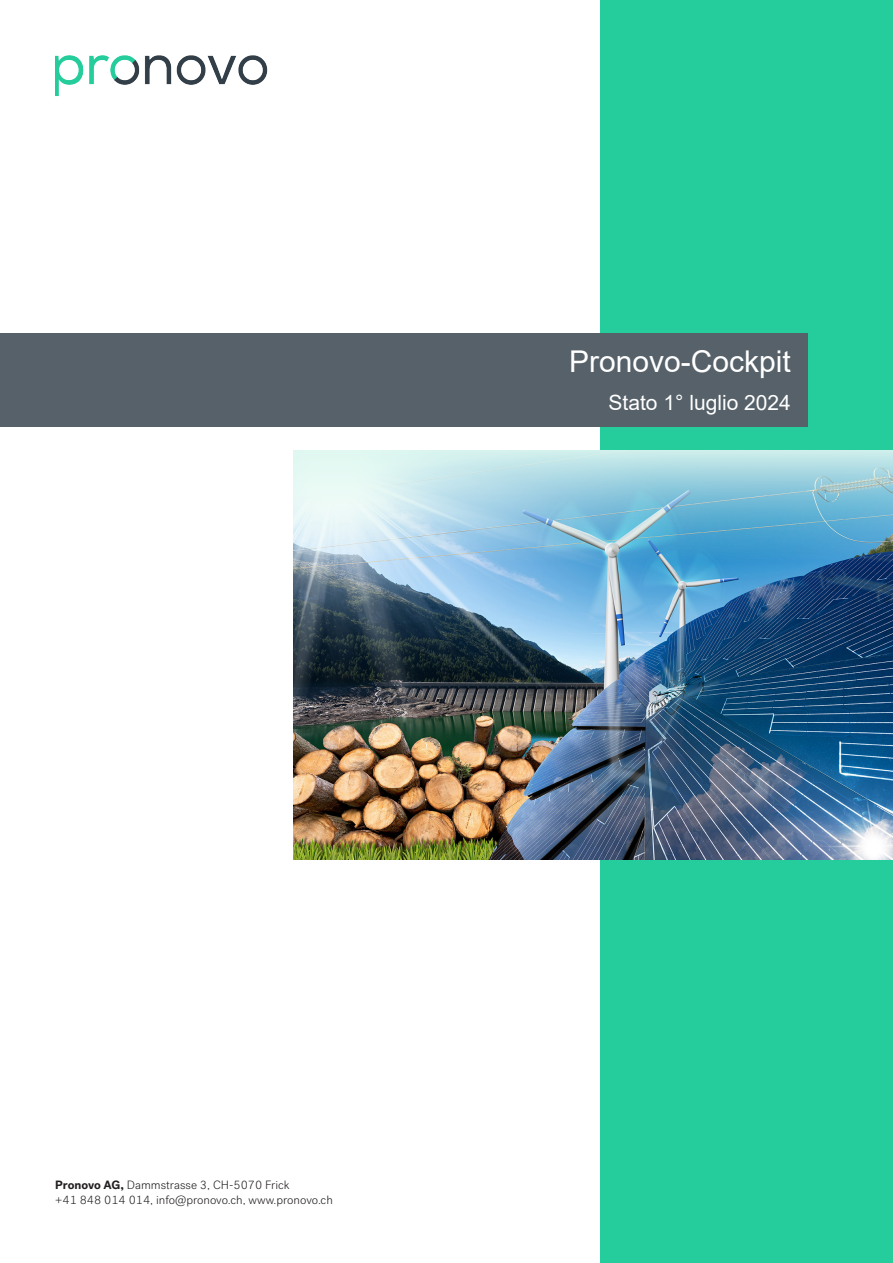
<style>
.page{position:relative;width:893px;height:1263px;background:#fff}
.page>*{position:absolute;margin:0;border:0;box-sizing:border-box;transform-origin:0 0}
.t1{font:30px "Arial";color:#fff}
.t2{font:21px "Arial";color:#fff}
.t3{font:300 12px/15px "Post Grotesk";color:#231f20}
.s1{font-weight:700}
</style>
<div class="page">
<img style="left:55px;top:55px;width:213px;height:41px">
<div style="left:600px;top:0;width:293px;height:1263px;background:#26cd9c"></div>
<div style="left:0;top:334px;width:808px;height:93px;background:#566169"></div>
<img style="left:293px;top:451px;width:600px;height:408px">
<h1 class="t1" style="left:569px;top:341px;width:223px">Pronovo-Cockpit</h1>
<h2 class="t2" style="left:609px;top:388px;width:184px">Stato 1° luglio 2024</h2>
<p class="t3" style="left:55px;top:1178px;width:279px"><span class="s1">Pronovo AG,</span> Dammstrasse 3, CH-5070 Frick<br>+41 848 014 014, info@pronovo.ch, www.pronovo.ch</p>
</div>
